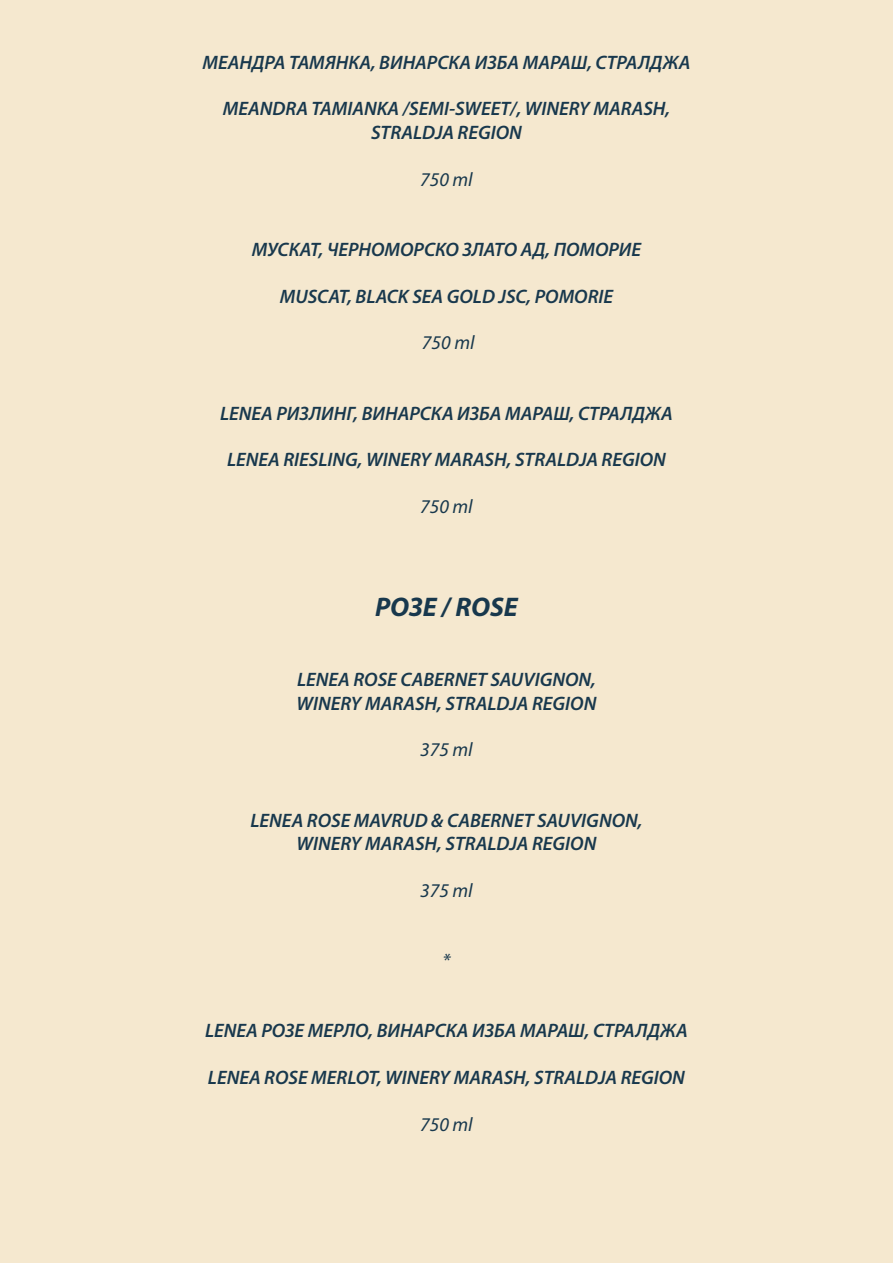
<style>
.page{position:relative;width:893px;height:1263px;background:#f5e8cf}
.page>*{position:absolute;margin:0;border:0;box-sizing:border-box;transform-origin:0 0}
.t1{font:italic 700 27px "Myriad Pro";color:#18384d}
.t2{font:italic 600 19.5px/23.4px "Myriad Pro";color:#18384d;text-align:center}
.t3{font:italic 19.5px "Myriad Pro";color:#18384d}
</style>
<div class="page">
<p class="t2" style="left:203px;top:50px;width:489px">МЕАНДРА ТАМЯНКА, ВИНАРСКА ИЗБА МАРАШ, СТРАЛДЖА</p>
<p class="t2" style="left:223px;top:97px;width:449px">MEANDRA TAMIANKA /SEMI-SWEET/, WINERY MARASH,<br>STRALDJA REGION</p>
<p class="t3" style="left:420px;top:167px;width:54px">750 ml</p>
<p class="t2" style="left:252px;top:237px;width:391px">МУСКАТ, ЧЕРНОМОРСКО ЗЛАТО АД, ПОМОРИЕ</p>
<p class="t2" style="left:280px;top:284px;width:335px">MUSCAT, BLACK SEA GOLD JSC, POMORIE</p>
<p class="t3" style="left:422px;top:331px;width:54px">750 ml</p>
<p class="t2" style="left:220px;top:401px;width:454px">LENEA РИЗЛИНГ, ВИНАРСКА ИЗБА МАРАШ, СТРАЛДЖА</p>
<p class="t2" style="left:227px;top:448px;width:440px">LENEA RIESLING, WINERY MARASH, STRALDJA REGION</p>
<p class="t3" style="left:420px;top:495px;width:54px">750 ml</p>
<h1 class="t1" style="left:375px;top:589px;width:144px">РОЗЕ / ROSE</h1>
<p class="t2" style="left:297px;top:667px;width:301px;text-align:left">LENEA ROSE CABERNET SAUVIGNON,<br>WINERY MARASH, STRALDJA REGION</p>
<p class="t3" style="left:420px;top:738px;width:54px">375 ml</p>
<p class="t2" style="left:250px;top:808px;width:393px">LENEA ROSE MAVRUD &amp; CABERNET SAUVIGNON,<br>WINERY MARASH, STRALDJA REGION</p>
<p class="t3" style="left:420px;top:878px;width:54px">375 ml</p>
<p class="t3" style="left:442px;top:948px;width:10px">*</p>
<p class="t2" style="left:205px;top:1018px;width:484px">LENEA РОЗЕ МЕРЛО, ВИНАРСКА ИЗБА МАРАШ, СТРАЛДЖА</p>
<p class="t2" style="left:208px;top:1065px;width:479px">LENEA ROSE MERLOT, WINERY MARASH, STRALDJA REGION</p>
<p class="t3" style="left:420px;top:1112px;width:54px">750 ml</p>
</div>
